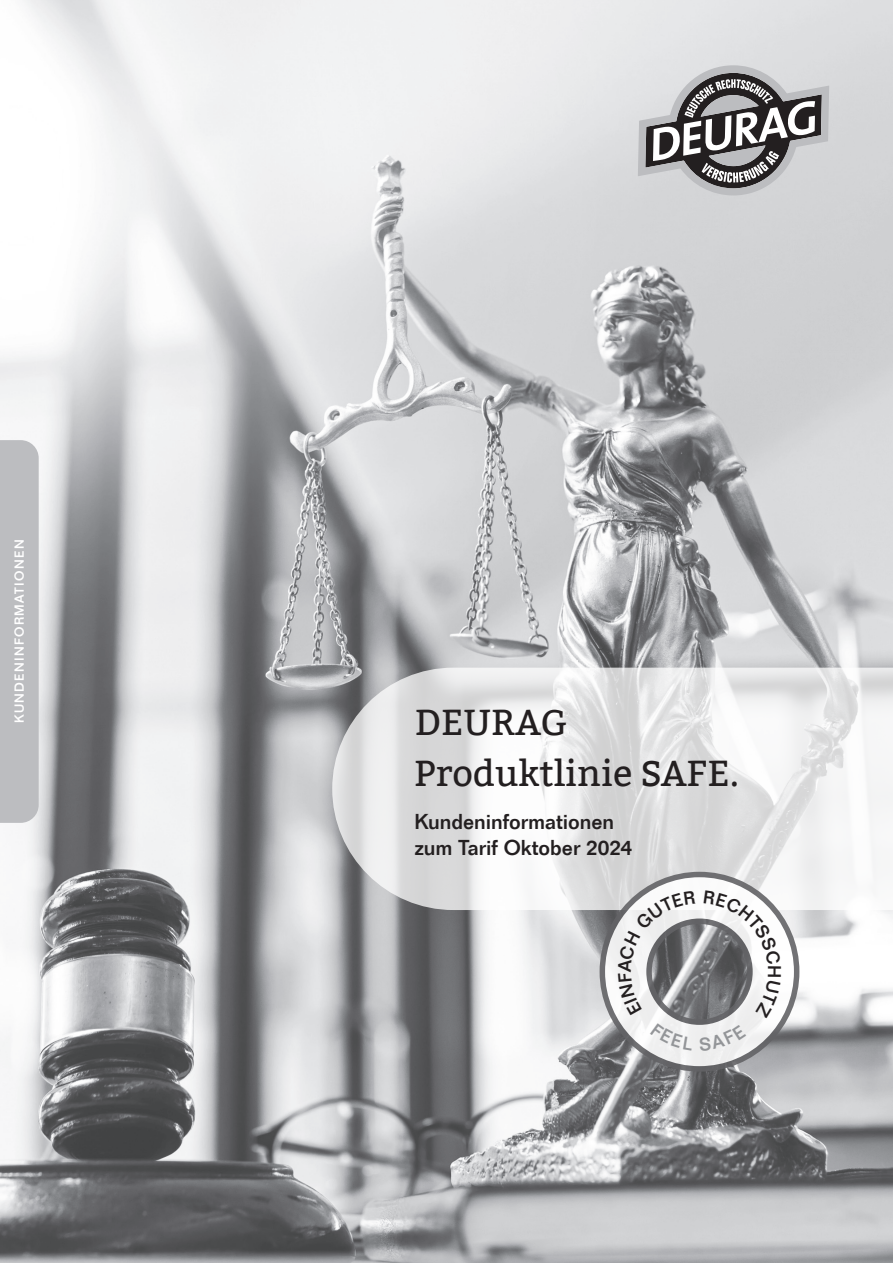
<style>
.page{position:relative;width:893px;height:1263px;background:#fff}
.page>*{position:absolute;margin:0;border:0;box-sizing:border-box;transform-origin:0 0}
.t1{font:36px/51px "Bitter";color:#231f20}
.t2{font:500 21px/25.2px "Folio LT";letter-spacing:-.005em;color:#231f20}
.t3{font:500 12.75px "Folio LT";letter-spacing:.105em;color:#fff}
</style>
<div class="page">
<img style="left:0;top:0;width:893px;height:1263px">
<svg style="left:638px;top:65px;width:191px;height:130px;background:#9d9d9e"></svg>
<svg style="left:332px;top:668px;width:561px;height:242px"></svg>
<div style="left:0;top:440px;width:39px;height:383px;background:#bcbdc0"></div>
<svg style="left:598px;top:870px;width:203px;height:203px"></svg>
<p class="t3" style="left:12px;top:723px;width:185px;rotate:-90deg">KUNDENINFORMATIONEN</p>
<h1 class="t1" style="left:414px;top:698px;width:326px">DEURAG<br>Produktlinie SAFE.</h1>
<p class="t2" style="left:414px;top:809px;width:219px">Kundeninformationen zum Tarif Oktober 2024</p>
</div>
